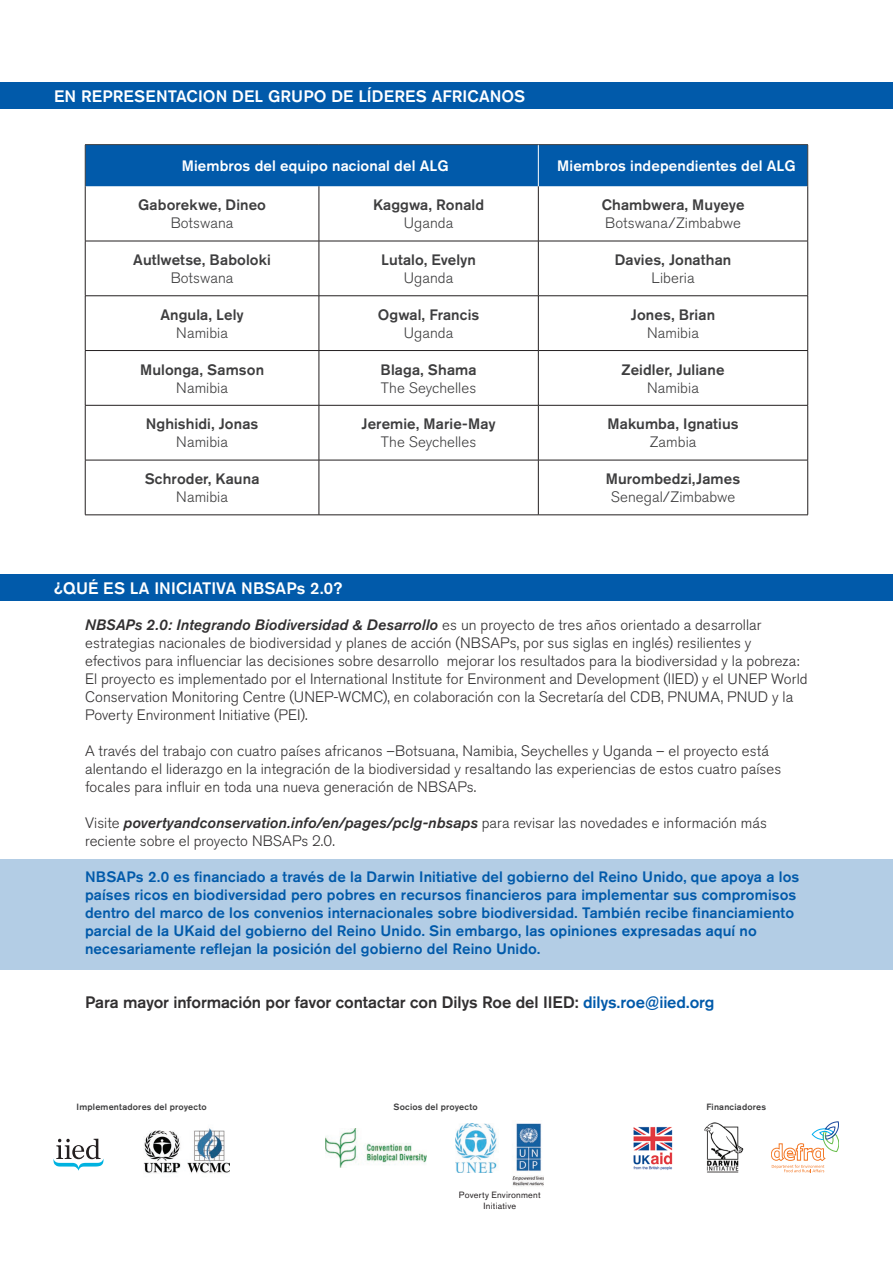
<style>
.page{position:relative;width:893px;height:1263px;background:#fff}
.page>*{position:absolute;margin:0;border:0;box-sizing:border-box;transform-origin:0 0}
.Body{font:500 16.5px "Akzidenz Grotesk BE";letter-spacing:-.005em;color:#312f30}
.crosshead{font:500 16.5px "Akzidenz Grotesk BE";letter-spacing:.01em;color:#fff}
.Body-2{font:300 15px/18px "Akzidenz Grotesk BE";letter-spacing:.005em;color:#312f30}
.Body-3{font:500 15px/18px "Akzidenz Grotesk BE";letter-spacing:.005em;color:#015aaa}
.Body-4{font:500 15px/18px "Akzidenz Grotesk BE";letter-spacing:.005em;color:#3e3e3f;text-align:center}
.Body-5{font:500 15px "Akzidenz Grotesk BE";letter-spacing:.005em;color:#fff}
.Body-6{font:300 15px/18px "Akzidenz Grotesk BE";letter-spacing:.005em;color:#3e3e3f}
.crosshead-2{font:500 9px "Akzidenz Grotesk BE";letter-spacing:.02em;color:#3e3e3f}
.crosshead-3{font:9px/10.8px "Akzidenz Grotesk BE";letter-spacing:.025em;color:#231f20;text-align:center}
.s1{font-weight:300}
.s2{font-weight:500}
.s3{font-weight:500;font-style:italic}
.s4{color:#015aaa}
</style>
<div class="page">
<div style="left:0;top:859px;width:893px;height:110px;background:#b3cde5"></div>
<div style="left:0;top:82px;width:893px;height:27px;background:#015aaa"></div>
<div style="left:0;top:574px;width:893px;height:27px;background:#015aaa"></div>
<div style="left:86px;top:145px;width:721px;height:41px;background:#015aaa"></div>
<hr style="left:85px;top:186px;width:1px;height:55px;background:#231f20">
<hr style="left:319px;top:186px;width:1px;height:55px;background:#231f20">
<hr style="left:538px;top:186px;width:1px;height:55px;background:#231f20">
<hr style="left:807px;top:186px;width:1px;height:55px;background:#231f20">
<hr style="left:85px;top:241px;width:234px;height:1px;background:#231f20">
<hr style="left:85px;top:241px;width:1px;height:55px;background:#231f20">
<hr style="left:319px;top:241px;width:219px;height:1px;background:#231f20">
<hr style="left:319px;top:241px;width:1px;height:55px;background:#231f20">
<hr style="left:538px;top:241px;width:270px;height:1px;background:#231f20">
<hr style="left:538px;top:241px;width:1px;height:55px;background:#231f20">
<hr style="left:807px;top:241px;width:1px;height:55px;background:#231f20">
<hr style="left:85px;top:295px;width:234px;height:1px;background:#231f20">
<hr style="left:85px;top:296px;width:1px;height:54px;background:#231f20">
<hr style="left:319px;top:295px;width:219px;height:1px;background:#231f20">
<hr style="left:319px;top:296px;width:1px;height:54px;background:#231f20">
<hr style="left:538px;top:295px;width:270px;height:1px;background:#231f20">
<hr style="left:538px;top:296px;width:1px;height:54px;background:#231f20">
<hr style="left:807px;top:296px;width:1px;height:54px;background:#231f20">
<hr style="left:85px;top:350px;width:234px;height:1px;background:#231f20">
<hr style="left:85px;top:351px;width:1px;height:54px;background:#231f20">
<hr style="left:319px;top:350px;width:219px;height:1px;background:#231f20">
<hr style="left:319px;top:351px;width:1px;height:54px;background:#231f20">
<hr style="left:538px;top:350px;width:270px;height:1px;background:#231f20">
<hr style="left:538px;top:351px;width:1px;height:54px;background:#231f20">
<hr style="left:807px;top:351px;width:1px;height:54px;background:#231f20">
<hr style="left:85px;top:405px;width:234px;height:1px;background:#231f20">
<hr style="left:85px;top:405px;width:1px;height:55px;background:#231f20">
<hr style="left:319px;top:405px;width:219px;height:1px;background:#231f20">
<hr style="left:319px;top:405px;width:1px;height:55px;background:#231f20">
<hr style="left:538px;top:405px;width:270px;height:1px;background:#231f20">
<hr style="left:538px;top:405px;width:1px;height:55px;background:#231f20">
<hr style="left:807px;top:405px;width:1px;height:55px;background:#231f20">
<hr style="left:85px;top:460px;width:234px;height:1px;background:#231f20">
<hr style="left:85px;top:460px;width:1px;height:55px;background:#231f20">
<hr style="left:319px;top:460px;width:219px;height:1px;background:#231f20">
<hr style="left:319px;top:460px;width:1px;height:55px;background:#231f20">
<hr style="left:538px;top:460px;width:270px;height:1px;background:#231f20">
<hr style="left:538px;top:460px;width:1px;height:55px;background:#231f20">
<hr style="left:807px;top:460px;width:1px;height:55px;background:#231f20">
<hr style="left:85px;top:515px;width:234px;height:1px;background:#231f20">
<hr style="left:319px;top:515px;width:219px;height:1px;background:#231f20">
<hr style="left:538px;top:515px;width:270px;height:1px;background:#231f20">
<hr style="left:538px;top:145px;width:1px;height:41px;background:#fff">
<hr style="left:85px;top:144px;width:234px;height:1px;background:#3e3e3f">
<hr style="left:85px;top:145px;width:1px;height:41px;background:#3e3e3f">
<hr style="left:319px;top:144px;width:219px;height:1px;background:#3e3e3f">
<hr style="left:538px;top:144px;width:270px;height:1px;background:#3e3e3f">
<hr style="left:807px;top:145px;width:1px;height:41px;background:#3e3e3f">
<img style="left:143px;top:1128px;width:87px;height:46px">
<svg style="left:53px;top:1139px;width:51px;height:32px"></svg>
<img style="left:704px;top:1123px;width:40px;height:50px">
<img style="left:634px;top:1127px;width:39px;height:43px">
<svg style="left:771px;top:1121px;width:68px;height:51px"></svg>
<img style="left:326px;top:1129px;width:100px;height:38px">
<img style="left:512px;top:1123px;width:32px;height:63px">
<img style="left:455px;top:1124px;width:42px;height:48px">
<p class="crosshead" style="left:54px;top:86px;width:473px">EN REPRESENTACION DEL GRUPO DE LÍDERES AFRICANOS</p>
<p class="Body-5" style="left:182px;top:157px;width:268px">Miembros del equipo nacional del ALG</p>
<p class="Body-5" style="left:557px;top:157px;width:240px">Miembros independientes del ALG</p>
<p class="Body-4" style="left:138px;top:196px;width:129px">Gaborekwe, Dineo<br><span class="s1">Botswana</span></p>
<p class="Body-4" style="left:373px;top:196px;width:113px">Kaggwa, Ronald<br><span class="s1">Uganda</span></p>
<p class="Body-6" style="left:602px;top:196px;width:144px"><span class="s2">Chambwera, Muyeye<br></span>Botswana/Zimbabwe</p>
<p class="Body-4" style="left:133px;top:250px;width:139px">Autlwetse, Baboloki<br><span class="s1">Botswana</span></p>
<p class="Body-4" style="left:381px;top:250px;width:96px">Lutalo, Evelyn<br><span class="s1">Uganda</span></p>
<p class="Body-4" style="left:615px;top:250px;width:118px">Davies, Jonathan<br><span class="s1">Liberia</span></p>
<p class="Body-4" style="left:160px;top:305px;width:85px">Angula, Lely<br><span class="s1">Namibia</span></p>
<p class="Body-4" style="left:378px;top:305px;width:103px">Ogwal, Francis<br><span class="s1">Uganda</span></p>
<p class="Body-4" style="left:631px;top:305px;width:86px">Jones, Brian<br><span class="s1">Namibia</span></p>
<p class="Body-4" style="left:140px;top:360px;width:126px">Mulonga, Samson<br><span class="s1">Namibia</span></p>
<p class="Body-6" style="left:381px;top:361px;width:98px"><span class="s2">Blaga, Shama<br></span>The Seychelles</p>
<p class="Body-4" style="left:622px;top:360px;width:104px">Zeidler, Juliane<br><span class="s1">Namibia</span></p>
<p class="Body-4" style="left:146px;top:415px;width:114px">Nghishidi, Jonas<br><span class="s1">Namibia</span></p>
<p class="Body-4" style="left:361px;top:415px;width:136px">Jeremie, Marie-May<br><span class="s1">The Seychelles</span></p>
<p class="Body-4" style="left:607px;top:415px;width:133px">Makumba, Ignatius<br><span class="s1">Zambia</span></p>
<p class="Body-4" style="left:145px;top:469px;width:116px">Schroder, Kauna<br><span class="s1">Namibia</span></p>
<p class="Body-4" style="left:606px;top:469px;width:136px">Murombedzi,James<br><span class="s1">Senegal/Zimbabwe</span></p>
<p class="crosshead" style="left:54px;top:578px;width:290px">¿QUÉ ES LA INICIATIVA NBSAPs 2.0?</p>
<p class="Body-2" style="left:85px;top:616px;width:724px"><span class="s3">NBSAPs 2.0: Integrando Biodiversidad &amp; Desarrollo</span> es un proyecto de tres años orientado a desarrollar estrategias nacionales de biodiversidad y planes de acción (NBSAPs, por sus siglas en inglés) resilientes y efectivos para influenciar las decisiones sobre desarrollo mejorar los resultados para la biodiversidad y la pobreza:<br>El proyecto es implementado por el International Institute for Environment and Development (IIED) y el UNEP World Conservation Monitoring Centre (UNEP-WCMC), en colaboración con la Secretaría del CDB, PNUMA, PNUD y la Poverty Environment Initiative (PEI).</p>
<p class="Body-2" style="left:85px;top:742px;width:698px">A través del trabajo con cuatro países africanos –Botsuana, Namibia, Seychelles y Uganda – el proyecto está alentando el liderazgo en la integración de la biodiversidad y resaltando las experiencias de estos cuatro países focales para influir en toda una nueva generación de NBSAPs.</p>
<p class="Body-2" style="left:85px;top:814px;width:683px">Visite <span class="s3">povertyandconservation.info/en/pages/pclg-nbsaps</span> para revisar las novedades e información más reciente sobre el proyecto NBSAPs 2.0.</p>
<p class="Body-3" style="left:85px;top:867px;width:716px">NBSAPs 2.0 es financiado a través de la Darwin Initiative del gobierno del Reino Unido, que apoya a los países ricos en biodiversidad pero pobres en recursos financieros para implementar sus compromisos dentro del marco de los convenios internacionales sobre biodiversidad. También recibe financiamiento parcial de la UKaid del gobierno del Reino Unido. Sin embargo, las opiniones expresadas aquí no necesariamente reflejan la posición del gobierno del Reino Unido.</p>
<p class="Body" style="left:85px;top:992px;width:631px">Para mayor información por favor contactar con Dilys Roe del IIED: <span class="s4">dilys.roe@iied.org</span></p>
<p class="crosshead-2" style="left:77px;top:1101px;width:132px">Implementadores del proyecto</p>
<p class="crosshead-2" style="left:394px;top:1101px;width:86px">Socios del proyecto</p>
<p class="crosshead-2" style="left:706px;top:1101px;width:61px">Financiadores</p>
<p class="crosshead-3" style="left:459px;top:1190px;width:83px">Poverty Environment<br>Initiative</p>
</div>
